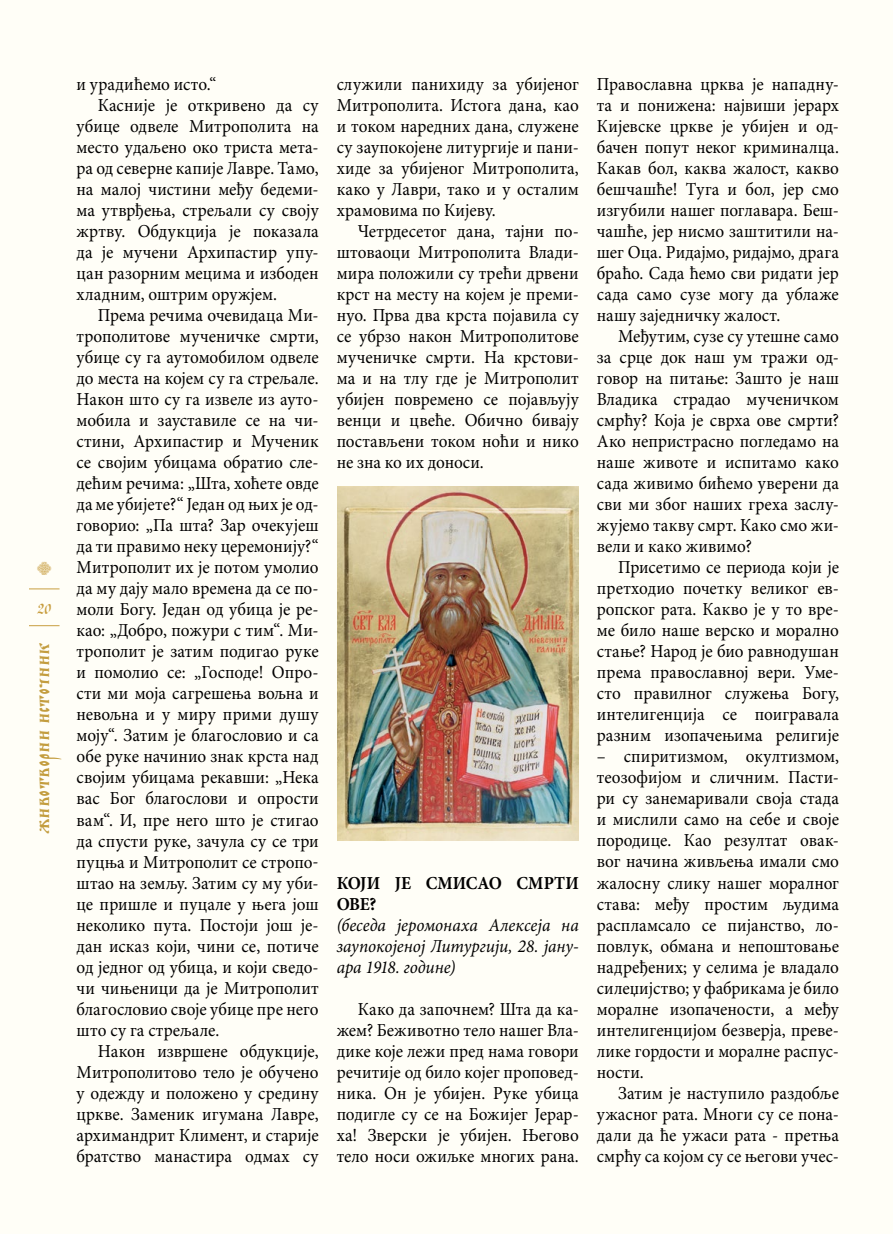
<style>
.page{position:relative;width:893px;height:1234px;background:#fff}
.page>*{position:absolute;margin:0;border:0;box-sizing:border-box;transform-origin:0 0}
.t1{font:19.5px "Kaligraf Cyr";color:#c89e40;scale:.95 1}
.t2{font:19.5px "Henman Pict One";color:#c89e40;scale:.95 1}
.t3{font:18.3px/21px "Minion Pro";letter-spacing:.005em;color:#000;text-align:justify;scale:.94 1}
.t4{font:italic 18.3px/21px "Minion Pro";letter-spacing:-.005em;color:#000;text-align:justify;scale:.94 1}
.t5{font:700 18.3px/21px "Minion Pro";letter-spacing:.005em;color:#000;scale:.94 1}
.t6{font:18px "Hilandarski Ustav 5";color:#c39d3f;scale:.95 1}
</style>
<div class="page">
<div style="left:0;top:0;width:893px;height:1233px;background:#fffef2"></div>
<hr style="left:29px;top:588px;width:31px;height:1px;background:#c89e40">
<hr style="left:29px;top:625px;width:31px;height:1px;background:#c89e40">
<img style="left:337px;top:486px;width:242px;height:354px">
<p class="t2" style="left:33px;top:575px;width:15px;rotate:-90deg">b</p>
<p class="t1" style="left:37px;top:599px;width:16px">20</p>
<p class="t6" style="left:32px;top:834px;width:203px;rotate:-90deg">животворни источник</p>
<p class="t3" style="left:77px;top:74px;width:150px">и урадићемо исто.“</p>
<p class="t3" style="left:98px;top:95px;width:236px">Касније је откривено да су</p>
<p class="t3" style="left:77px;top:116px;width:259px">убице одвеле Митрополита на</p>
<p class="t3" style="left:77px;top:137px;width:259px">место удаљено око триста мета-</p>
<p class="t3" style="left:77px;top:158px;width:259px">ра од северне капије Лавре. Тамо,</p>
<p class="t3" style="left:77px;top:179px;width:259px">на малој чистини међу бедеми-</p>
<p class="t3" style="left:77px;top:200px;width:259px">ма утврђења, стрељали су своју</p>
<p class="t3" style="left:77px;top:221px;width:259px">жртву. Обдукција је показала</p>
<p class="t3" style="left:77px;top:242px;width:259px">да је мучени Архипастир упу-</p>
<p class="t3" style="left:77px;top:263px;width:259px">цан разорним мецима и избоден</p>
<p class="t3" style="left:77px;top:284px;width:215px">хладним, оштрим оружјем.</p>
<p class="t3" style="left:98px;top:305px;width:236px">Према речима очевидаца Ми-</p>
<p class="t3" style="left:77px;top:326px;width:259px">трополитове мученичке смрти,</p>
<p class="t3" style="left:77px;top:347px;width:259px">убице су га аутомобилом одвеле</p>
<p class="t3" style="left:77px;top:368px;width:259px">до места на којем су га стрељале.</p>
<p class="t3" style="left:77px;top:389px;width:259px">Након што су га извеле из ауто-</p>
<p class="t3" style="left:77px;top:410px;width:259px">мобила и зауставиле се на чи-</p>
<p class="t3" style="left:77px;top:431px;width:259px">стини, Архипастир и Мученик</p>
<p class="t3" style="left:77px;top:452px;width:259px">се својим убицама обратио сле-</p>
<p class="t3" style="left:77px;top:473px;width:259px">дећим речима: „Шта, хоћете овде</p>
<p class="t3" style="left:77px;top:494px;width:259px">да ме убијете?“ Један од њих је од-</p>
<p class="t3" style="left:77px;top:515px;width:259px">говорио: „Па шта? Зар очекујеш</p>
<p class="t3" style="left:77px;top:536px;width:259px">да ти правимо неку церемонију?“</p>
<p class="t3" style="left:77px;top:557px;width:259px">Митрополит их је потом умолио</p>
<p class="t3" style="left:77px;top:578px;width:259px">да му дају мало времена да се по-</p>
<p class="t3" style="left:77px;top:599px;width:259px">моли Богу. Један од убица је ре-</p>
<p class="t3" style="left:77px;top:620px;width:259px">као: „Добро, пожури с тим“. Ми-</p>
<p class="t3" style="left:77px;top:641px;width:259px">трополит је затим подигао руке</p>
<p class="t3" style="left:77px;top:662px;width:259px">и помолио се: „Господе! Опро-</p>
<p class="t3" style="left:77px;top:683px;width:259px">сти ми моја сагрешења вољна и</p>
<p class="t3" style="left:77px;top:704px;width:259px">невољна и у миру прими душу</p>
<p class="t3" style="left:77px;top:725px;width:259px">моју“. Затим је благословио и са</p>
<p class="t3" style="left:77px;top:746px;width:259px">обе руке начинио знак крста над</p>
<p class="t3" style="left:77px;top:767px;width:259px">својим убицама рекавши: „Нека</p>
<p class="t3" style="left:77px;top:788px;width:259px">вас Бог благослови и опрости</p>
<p class="t3" style="left:77px;top:809px;width:259px">вам“. И, пре него што је стигао</p>
<p class="t3" style="left:77px;top:830px;width:259px">да спусти руке, зачула су се три</p>
<p class="t3" style="left:77px;top:851px;width:259px">пуцња и Митрополит се стропо-</p>
<p class="t3" style="left:77px;top:872px;width:259px">штао на земљу. Затим су му уби-</p>
<p class="t3" style="left:77px;top:893px;width:259px">це пришле и пуцале у њега још</p>
<p class="t3" style="left:77px;top:914px;width:259px">неколико пута. Постоји још је-</p>
<p class="t3" style="left:77px;top:935px;width:259px">дан исказ који, чини се, потиче</p>
<p class="t3" style="left:77px;top:956px;width:259px">од једног од убица, и који сведо-</p>
<p class="t3" style="left:77px;top:977px;width:259px">чи чињеници да је Митрополит</p>
<p class="t3" style="left:77px;top:998px;width:259px">благословио своје убице пре него</p>
<p class="t3" style="left:77px;top:1019px;width:154px">што су га стрељале.</p>
<p class="t3" style="left:98px;top:1040px;width:236px">Након извршене обдукције,</p>
<p class="t3" style="left:77px;top:1061px;width:259px">Митрополитово тело је обучено</p>
<p class="t3" style="left:77px;top:1082px;width:259px">у одежду и положено у средину</p>
<p class="t3" style="left:77px;top:1103px;width:259px">цркве. Заменик игумана Лавре,</p>
<p class="t3" style="left:77px;top:1124px;width:259px">архимандрит Климент, и старије</p>
<p class="t3" style="left:77px;top:1145px;width:259px">братство манастира одмах су</p>
<p class="t3" style="left:337px;top:74px;width:259px">служили панихиду за убијеног Митрополита. Истога дана, као и током наредних дана, служене су заупокојене литургије и пани&shy;хиде за убијеног Митрополита, како у Лаври, тако и у осталим храмовима по Кијеву.</p>
<p class="t3" style="left:337px;top:221px;width:259px;text-indent:21px">Четрдесетог дана, тајни по&shy;штоваоци Митрополита Влади&shy;мира положили су трећи дрвени крст на месту на којем је преми&shy;нуо. Прва два крста појавила су се убрзо након Митрополитове мученичке смрти. На крстови&shy;ма и на тлу где је Митрополит убијен повремено се појављују венци и цвеће. Обично бивају постављени током ноћи и нико не зна ко их доноси.</p>
<p class="t5" style="left:337px;top:871px;width:259px">КОЈИ ЈЕ СМИСАО СМРТИ<br>ОВЕ?</p>
<p class="t4" style="left:337px;top:914px;width:259px">(беседа јеромонаха Алексеја на заупокојеној Литургији, 28. јану&shy;ара 1918. године)</p>
<p class="t3" style="left:337px;top:998px;width:259px;text-indent:21px">Како да започнем? Шта да ка&shy;жем? Беживотно тело нашег Вла&shy;дике које лежи пред нама говори речитије од било којег проповед&shy;ника. Он је убијен. Руке убица подигле су се на Божијег Јерар&shy;ха! Зверски је убијен. Његово тело носи ожиљке многих рана.</p>
<p class="t3" style="left:597px;top:74px;width:259px">Православна црква је нападну&shy;та и понижена: највиши јерарх Кијевске цркве је убијен и од&shy;бачен попут неког криминалца.<br>Какав бол, каква жалост, какво бешчашће! Туга и бол, јер смо изгубили нашег поглавара. Беш&shy;чашће, јер нисмо заштитили на&shy;шег Оца. Ридајмо, ридајмо, драга браћо. Сада ћемо сви ридати јер сада само сузе могу да ублаже нашу заједничку жалост.</p>
<p class="t3" style="left:597px;top:326px;width:259px;text-indent:21px">Међутим, сузе су утешне само за срце док наш ум тражи од&shy;говор на питање: Зашто је наш Владика страдао мученичком смрћу? Која је сврха ове смрти?<br>Ако непристрасно погледамо на наше животе и испитамо како сада живимо бићемо уверени да сви ми због наших греха заслу&shy;жујемо такву смрт. Како смо жи&shy;вели и како живимо?</p>
<p class="t3" style="left:597px;top:557px;width:259px;text-indent:21px">Присетимо се периода који је претходио почетку великог ев&shy;ропског рата. Какво је у то вре&shy;ме било наше верско и морално стање? Народ је био равнодушан према православној вери. Уме&shy;сто правилног служења Богу, интелигенција се поигравала разним изопачењима религије</p>
<p class="t3" style="left:597px;top:746px;width:259px">– спиритизмом, окултизмом, теозофијом и сличним. Пасти&shy;ри су занемаривали своја стада и мислили само на себе и своје породице. Као резултат овак&shy;вог начина живљења имали смо жалосну слику нашег моралног става: међу простим људима распламсало се пијанство, ло&shy;повлук, обмана и непоштовање надређених; у селима је владало силеџијство; у фабрикама је било моралне изопачености, а међу интелигенцијом безверја, преве&shy;лике гордости и моралне распус&shy;ности.</p>
<p class="t3" style="left:597px;top:1082px;width:259px;text-indent:21px">Затим је наступило раздобље ужасног рата. Многи су се пона&shy;дали да ће ужаси рата - претња смрћу са којом су се његови учес-</p>
</div>
